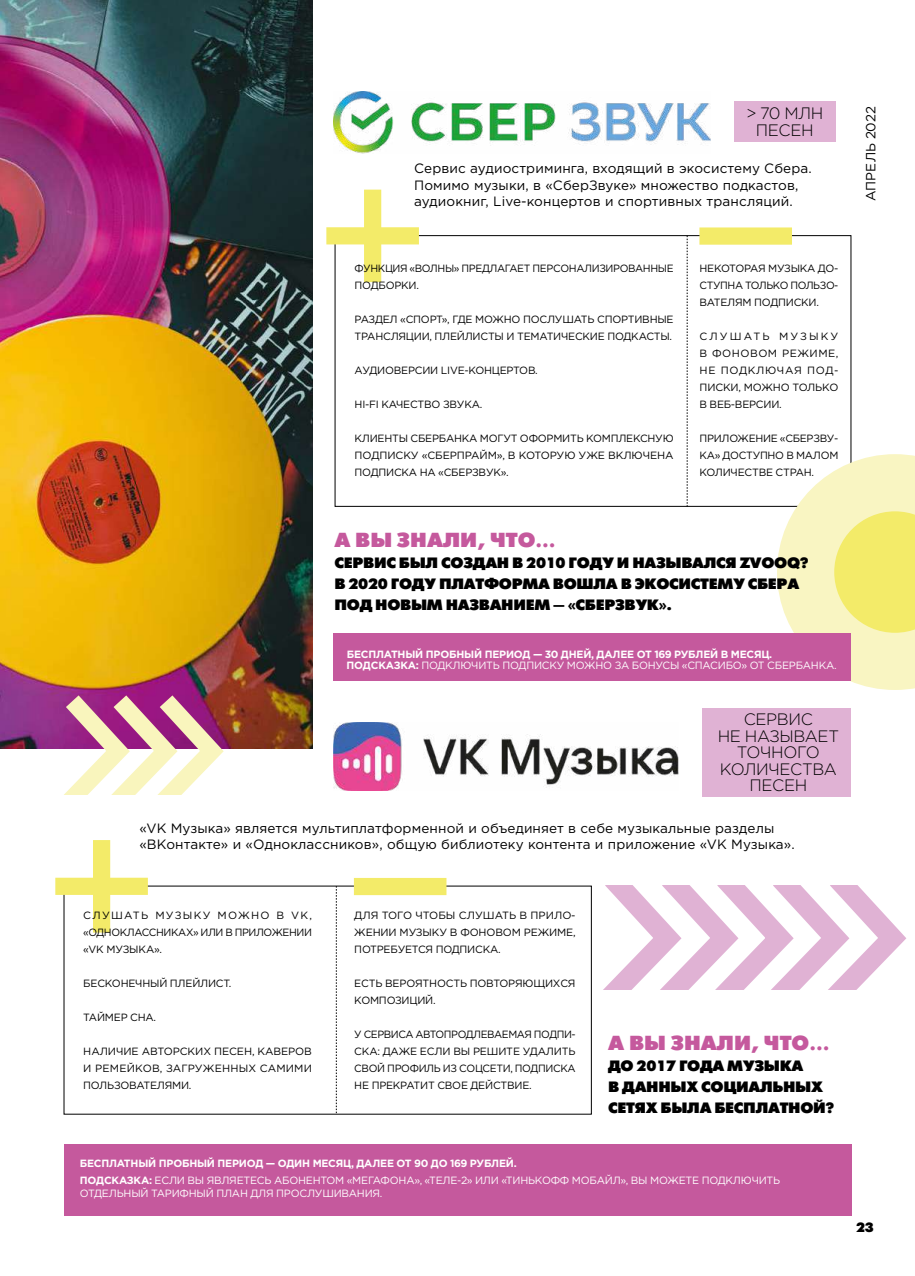
<style>
.page{position:relative;width:915px;height:1276px;background:#fff}
.page>*{position:absolute;margin:0;border:0;box-sizing:border-box;transform-origin:0 0}
.t1{font:20.25px "Futura Futuris Black C";color:#c5599d}
.t2{font:300 16.5px/16.5px "Gotham Pro";letter-spacing:-.02em;color:#000;text-align:center}
.t3{font:15px/21px "Futura Futuris Black C";letter-spacing:-.02em;color:#000}
.t4{font:13.5px/16.5px "Gotham Pro";letter-spacing:.01em;color:#000}
.t5{font:13.5px "Futura Futuris Black C";color:#000}
.t6{font:13.35px "Gotham Pro";letter-spacing:.005em;color:#000}
.t7{font:10.5px/17px "Gotham Pro";letter-spacing:-.02em;color:#000;text-align:justify}
.t8{font:10.5px/12.6px "Gotham Pro";letter-spacing:-.02em;color:#fff}
.t9{font:700 10.5px "Gotham Pro";letter-spacing:-.02em;color:#fff}
.s1{font-weight:700}
</style>
<div class="page">
<svg style="left:776px;top:454px;width:138px;height:236px;background:#f7f3b2"></svg>
<svg style="left:579px;top:885px;width:328px;height:143px"></svg>
<div style="left:590px;top:990px;width:279px;height:19px;background:#fff"></div>
<div style="left:333px;top:633px;width:517px;height:48px;background:#c5599d"></div>
<div style="left:326px;top:227px;width:93px;height:17px;background:#f3eb69"></div>
<div style="left:364px;top:190px;width:17px;height:92px;background:#f3eb69"></div>
<div style="left:55px;top:877px;width:93px;height:18px;background:#f3eb69"></div>
<div style="left:93px;top:840px;width:17px;height:92px;background:#f3eb69"></div>
<img style="left:0;top:0;width:312px;height:748px">
<div style="left:733px;top:101px;width:102px;height:40px;background:#e0b2d4"></div>
<div style="left:702px;top:708px;width:148px;height:89px;background:#e0b2d4"></div>
<img style="left:333px;top:91px;width:377px;height:62px">
<div style="left:64px;top:1143px;width:786px;height:72px;background:#c5599d"></div>
<svg style="left:44px;top:677px;width:191px;height:118px"></svg>
<img style="left:333px;top:722px;width:345px;height:68px">
<div style="left:699px;top:227px;width:92px;height:18px;background:#f3eb69"></div>
<div style="left:354px;top:878px;width:92px;height:17px;background:#f3eb69"></div>
<svg style="left:686px;top:236px;width:1px;height:271px"></svg>
<svg style="left:336px;top:886px;width:1px;height:227px"></svg>
<h2 class="t2" style="left:745px;top:105px;width:79px">&gt; 70 МЛН<br>ПЕСЕН</h2>
<p class="t4" style="left:414px;top:160px;width:399px">Сервис аудиостриминга, входящий в экосистему Сбера.<br>Помимо музыки, в «СберЗвуке» множество подкастов, аудиокниг, Live-концертов и спортивных трансляций.</p>
<p class="t7" style="left:354px;top:260px;width:320px">ФУНКЦИЯ «ВОЛНЫ» ПРЕДЛАГАЕТ ПЕРСОНАЛИЗИРОВАННЫЕ<br>ПОДБОРКИ.</p>
<p class="t7" style="left:354px;top:311px;width:320px">РАЗДЕЛ «СПОРТ», ГДЕ МОЖНО ПОСЛУШАТЬ СПОРТИВНЫЕ<br>ТРАНСЛЯЦИИ, ПЛЕЙЛИСТЫ И ТЕМАТИЧЕСКИЕ ПОДКАСТЫ.</p>
<p class="t7" style="left:354px;top:362px;width:185px">АУДИОВЕРСИИ LIVE-КОНЦЕРТОВ.</p>
<p class="t7" style="left:354px;top:396px;width:129px">HI-FI КАЧЕСТВО ЗВУКА.</p>
<p class="t7" style="left:354px;top:430px;width:320px">КЛИЕНТЫ СБЕРБАНКА МОГУТ ОФОРМИТЬ КОМПЛЕКСНУЮ ПОДПИСКУ «СБЕРПРАЙМ», В КОТОРУЮ УЖЕ ВКЛЮЧЕНА ПОДПИСКА НА «СБЕРЗВУК».</p>
<p class="t7" style="left:699px;top:260px;width:140px">НЕКОТОРАЯ МУЗЫКА ДО-СТУПНА ТОЛЬКО ПОЛЬЗО-ВАТЕЛЯМ ПОДПИСКИ.</p>
<p class="t7" style="left:699px;top:328px;width:140px">СЛУШАТЬ МУЗЫКУ В ФОНОВОМ РЕЖИМЕ, НЕ ПОДКЛЮЧАЯ ПОД-ПИСКИ, МОЖНО ТОЛЬКО В ВЕБ-ВЕРСИИ.</p>
<p class="t7" style="left:699px;top:430px;width:140px">ПРИЛОЖЕНИЕ «СБЕРЗВУ-КА» ДОСТУПНО В МАЛОМ КОЛИЧЕСТВЕ СТРАН.</p>
<h1 class="t1" style="left:334px;top:529px;width:223px">А ВЫ ЗНАЛИ, ЧТО…</h1>
<h3 class="t3" style="left:334px;top:553px;width:475px">СЕРВИС БЫЛ СОЗДАН В 2010 ГОДУ И НАЗЫВАЛСЯ ZVOOQ?<br>В 2020 ГОДУ ПЛАТФОРМА ВОШЛА В ЭКОСИСТЕМУ СБЕРА<br>ПОД НОВЫМ НАЗВАНИЕМ — «СБЕРЗВУК».</h3>
<p class="t9" style="left:347px;top:648px;width:426px">БЕСПЛАТНЫЙ ПРОБНЫЙ ПЕРИОД — 30 ДНЕЙ, ДАЛЕЕ ОТ 169 РУБЛЕЙ В МЕСЯЦ.</p>
<p class="t8" style="left:346px;top:659px;width:491px"><span class="s1">ПОДСКАЗКА:</span> ПОДКЛЮЧИТЬ ПОДПИСКУ МОЖНО ЗА БОНУСЫ «СПАСИБО» ОТ СБЕРБАНКА.</p>
<h2 class="t2" style="left:717px;top:711px;width:123px">СЕРВИС<br>НЕ НАЗЫВАЕТ<br>ТОЧНОГО<br>КОЛИЧЕСТВА<br>ПЕСЕН</h2>
<p class="t4" style="left:139px;top:820px;width:656px">«VK Музыка» является мультиплатформенной и объединяет в себе музыкальные разделы «ВКонтакте» и «Одноклассников», общую библиотеку контента и приложение «VK Музыка».</p>
<p class="t6" style="left:863px;top:201px;width:97px;rotate:-90deg">АПРЕЛЬ 2022</p>
<p class="t7" style="left:83px;top:906px;width:230px">СЛУШАТЬ МУЗЫКУ МОЖНО В VK, «ОДНОКЛАССНИКАХ» ИЛИ В ПРИЛОЖЕНИИ «VK МУЗЫКА».</p>
<p class="t7" style="left:83px;top:974px;width:150px">БЕСКОНЕЧНЫЙ ПЛЕЙЛИСТ.</p>
<p class="t7" style="left:83px;top:1008px;width:74px">ТАЙМЕР СНА.</p>
<p class="t7" style="left:83px;top:1042px;width:230px">НАЛИЧИЕ АВТОРСКИХ ПЕСЕН, КАВЕРОВ И РЕМЕЙКОВ, ЗАГРУЖЕННЫХ САМИМИ ПОЛЬЗОВАТЕЛЯМИ.</p>
<p class="t7" style="left:354px;top:906px;width:223px">ДЛЯ ТОГО ЧТОБЫ СЛУШАТЬ В ПРИЛО-ЖЕНИИ МУЗЫКУ В ФОНОВОМ РЕЖИМЕ, ПОТРЕБУЕТСЯ ПОДПИСКА.</p>
<p class="t7" style="left:354px;top:974px;width:223px">ЕСТЬ ВЕРОЯТНОСТЬ ПОВТОРЯЮЩИХСЯ<br>КОМПОЗИЦИЙ.</p>
<p class="t7" style="left:354px;top:1025px;width:223px">У СЕРВИСА АВТОПРОДЛЕВАЕМАЯ ПОДПИ-СКА: ДАЖЕ ЕСЛИ ВЫ РЕШИТЕ УДАЛИТЬ СВОЙ ПРОФИЛЬ ИЗ СОЦСЕТИ, ПОДПИСКА НЕ ПРЕКРАТИТ СВОЕ ДЕЙСТВИЕ.</p>
<h1 class="t1" style="left:608px;top:1031px;width:223px">А ВЫ ЗНАЛИ, ЧТО…</h1>
<h3 class="t3" style="left:608px;top:1055px;width:227px">ДО 2017 ГОДА МУЗЫКА<br>В ДАННЫХ СОЦИАЛЬНЫХ<br>СЕТЯХ БЫЛА БЕСПЛАТНОЙ?</h3>
<p class="t9" style="left:80px;top:1157px;width:438px">БЕСПЛАТНЫЙ ПРОБНЫЙ ПЕРИОД — ОДИН МЕСЯЦ, ДАЛЕЕ ОТ 90 ДО 169 РУБЛЕЙ.</p>
<p class="t8" style="left:80px;top:1174px;width:701px"><span class="s1">ПОДСКАЗКА:</span> ЕСЛИ ВЫ ЯВЛЯЕТЕСЬ АБОНЕНТОМ «МЕГАФОНА», «ТЕЛЕ-2» ИЛИ «ТИНЬКОФФ МОБАЙЛ», ВЫ МОЖЕТЕ ПОДКЛЮЧИТЬ<br>ОТДЕЛЬНЫЙ ТАРИФНЫЙ ПЛАН ДЛЯ ПРОСЛУШИВАНИЯ.</p>
<p class="t5" style="left:855px;top:1219px;width:19px">23</p>
</div>
